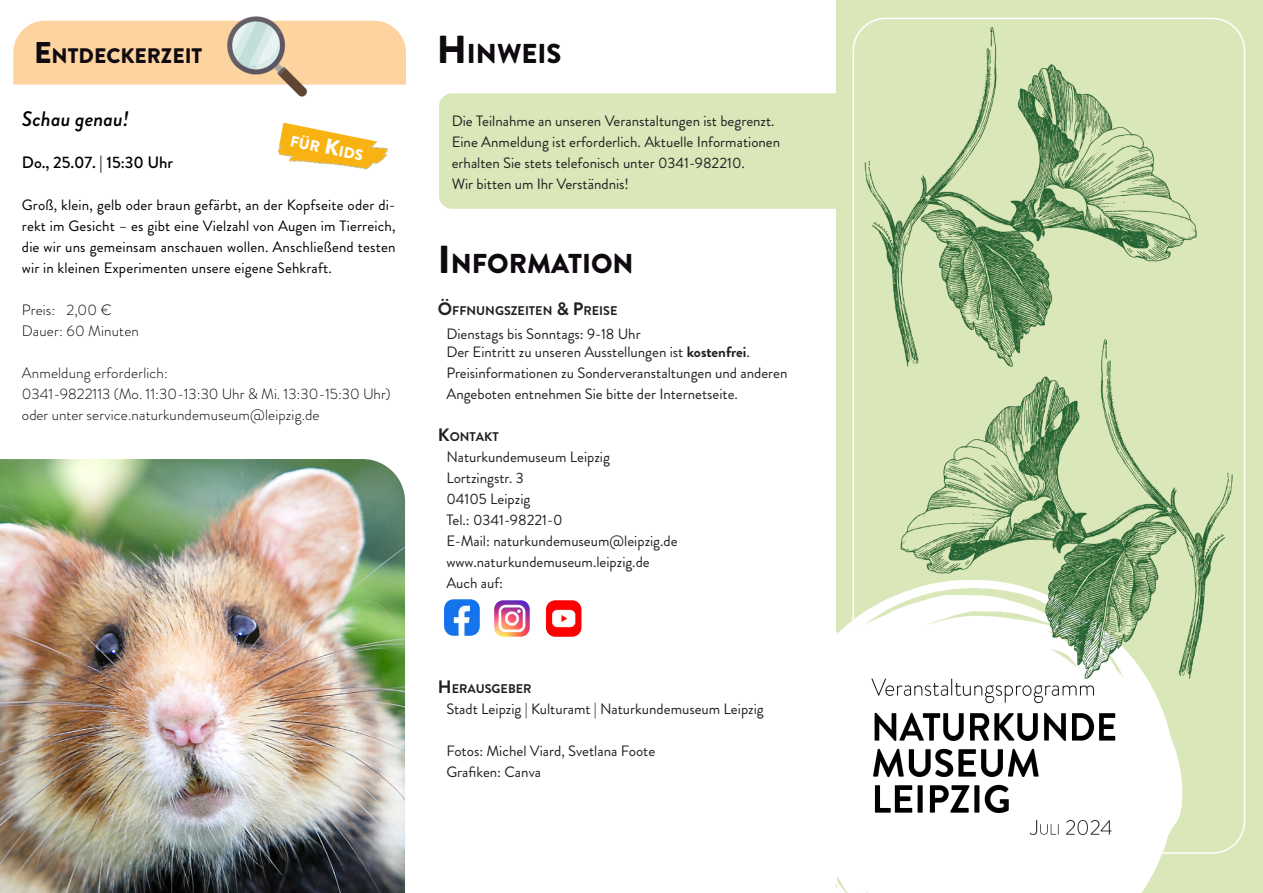
<style>
.page{position:relative;width:1263px;height:893px;background:#fff}
.page>*{position:absolute;margin:0;border:0;box-sizing:border-box;transform-origin:0 0}
.t1{font:900 27.3px "Brandon Grotesque";color:#0f0a0f}
.t2{font:900 21px "Brandon Grotesque";color:#0f0a0f}
.t3{font:italic 500 21px "Brandon Grotesque";color:#000}
.t4{font:500 16.5px "Brandon Grotesque";color:#000}
.t5{font:15px/21px "Brandon Grotesque";color:#231f20}
.t6{font:15px/21px "Brandon Grotesque";letter-spacing:.01em;color:#000;text-align:justify}
.t7{font:300 15px/21px "Brandon Grotesque";letter-spacing:.01em;color:#000}
.t8{font:700 12.6px "Brandon Grotesque";color:#231f20}
.s1{font-size:30px}
.s2{font-size:39px}
.s3{font-size:18px}
.s4{font-weight:700}
</style>
<div class="page">
<img style="left:838px;top:0;width:421px;height:893px">
<div style="left:439px;top:93px;width:400px;height:116px;background:#d9e7b9"></div>
<img style="left:494px;top:600px;width:88px;height:36px">
<img style="left:445px;top:600px;width:35px;height:36px">
<div style="left:13px;top:21px;width:393px;height:64px;background:#fdd49f"></div>
<img style="left:225px;top:16px;width:84px;height:81px">
<img style="left:278px;top:123px;width:110px;height:47px">
<img style="left:0;top:459px;width:405px;height:434px">
<div style="left:291px;top:134px;width:72px;height:27px;background:#f8b312"></div>
<h2 class="t2" style="left:34px;top:41px;width:170px"><span class="s1">E</span> NTDECKERZEIT</h2>
<h2 class="t3" style="left:22px;top:104px;width:109px">Schau genau!</h2>
<p class="t4" style="left:22px;top:151px;width:153px">Do., 25.07. | 15:30 Uhr</p>
<p class="t6" style="left:22px;top:195px;width:375px">Groß, klein, gelb oder braun gefärbt, an der Kopfseite oder di&shy;rekt im Gesicht – es gibt eine Vielzahl von Augen im Tierreich, die wir uns gemeinsam anschauen wollen. Anschließend testen wir in kleinen Experimenten unsere eigene Sehkraft.</p>
<p class="t7" style="left:22px;top:299px;width:119px">Preis: 2,00 €<br>Dauer: 60 Minuten</p>
<p class="t7" style="left:22px;top:362px;width:370px">Anmeldung erforderlich:<br>0341-9822113 (Mo. 11:30-13:30 Uhr &amp; Mi. 13:30-15:30 Uhr) oder unter service.naturkundemuseum@leipzig.de</p>
<h1 class="t1" style="left:437px;top:34px;width:126px"><span class="s2">H</span>I NWEIS</h1>
<p class="t5" style="left:452px;top:111px;width:330px">Die Teilnahme an unseren Veranstaltungen ist begrenzt.<br>Eine Anmeldung ist erforderlich. Aktuelle Informationen erhalten Sie stets telefonisch unter 0341-982210.<br>Wir bitten um Ihr Verständnis!</p>
<h1 class="t1" style="left:438px;top:244px;width:197px"><span class="s2">I</span>NFORMATION</h1>
<p class="t8" style="left:438px;top:302px;width:181px"><span class="s3">Ö</span>FFNUNGSZEITEN <span class="s3">&amp; P</span>REISE</p>
<p class="t5" style="left:446px;top:324px;width:305px;line-height:18.5px">Dienstags bis Sonntags: 9-18 Uhr<br>Der Eintritt zu unseren Ausstellungen ist <span class="s4">kostenfrei</span>.</p>
<p class="t5" style="left:446px;top:363px;width:343px">Preisinformationen zu Sonderveranstaltungen und anderen<br>Angeboten entnehmen Sie bitte der Internetseite.</p>
<p class="t8" style="left:438px;top:428px;width:62px"><span class="s3">K</span>ONTAKT</p>
<p class="t5" style="left:446px;top:447px;width:233px">Naturkundemuseum Leipzig<br>Lortzingstr. 3<br>04105 Leipzig<br>Tel.: 0341-98221-0<br>E-Mail: naturkundemuseum@leipzig.de www.naturkundemuseum.leipzig.de<br>Auch auf:</p>
<p class="t8" style="left:438px;top:680px;width:95px"><span class="s3">H</span>ERAUSGEBER</p>
<p class="t5" style="left:446px;top:699px;width:319px">Stadt Leipzig | Kulturamt | Naturkundemuseum Leipzig</p>
<p class="t5" style="left:446px;top:741px;width:210px">Fotos: Michel Viard, Svetlana Foote<br>Grafiken: Canva</p>
</div>
